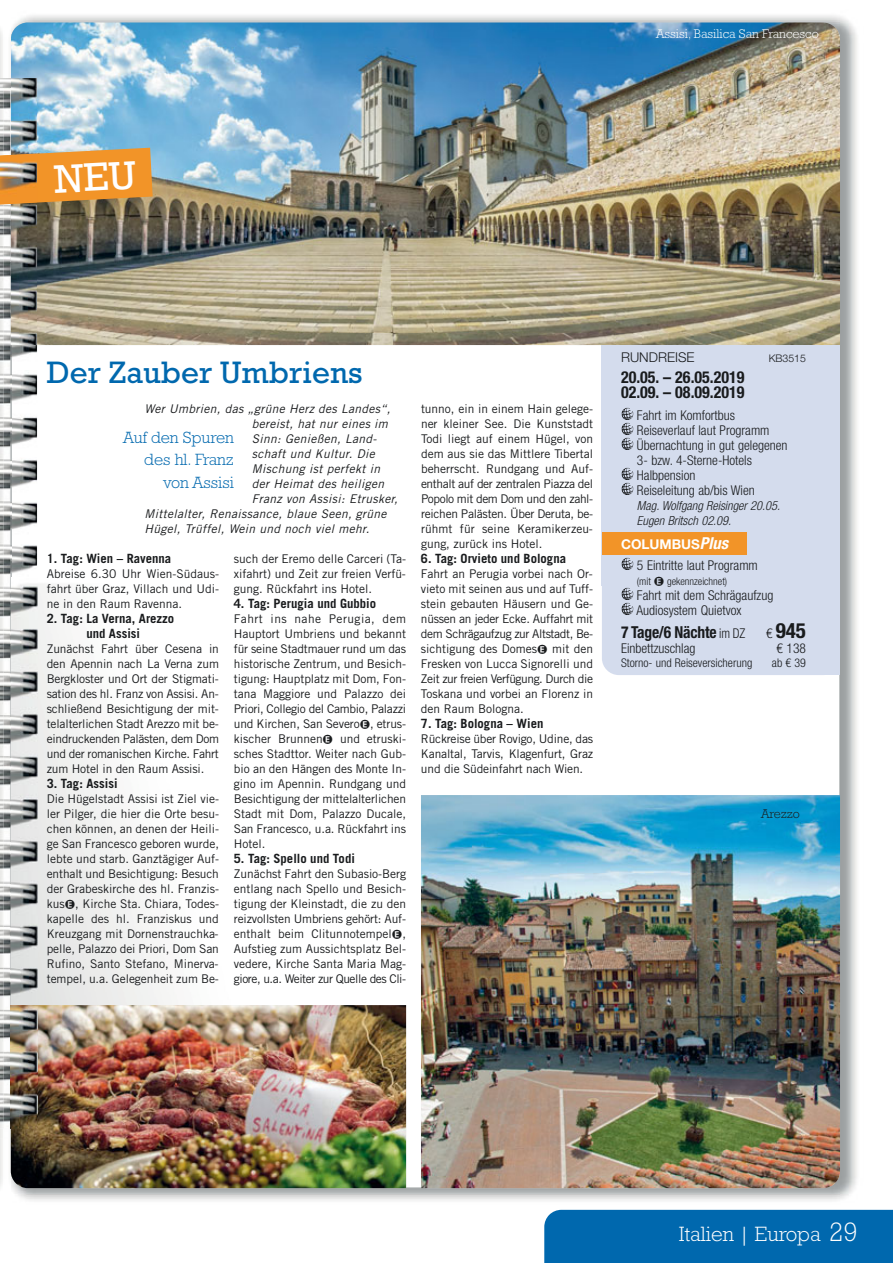
<style>
.page{position:relative;width:893px;height:1263px;background:#fff}
.page>*{position:absolute;margin:0;border:0;box-sizing:border-box;transform-origin:0 0}
.t1{font:31.5px "Rockwell";color:#0068ae}
.t2{font:300 21px "Rockwell";color:#fff}
.t3{font:700 condensed 21px "Helvetica Neue";color:#191b1d}
.t4{font:700 condensed 16.5px/15px "Helvetica Neue";color:#191b1d}
.t5{font:300 16.5px/22.5px "Rockwell";color:#0068ae;text-align:right}
.t6{font:700 condensed 16.5px "Helvetica Neue";color:#191b1d;scale:.94 1}
.t7{font:300 condensed 13.5px/15px "Helvetica Neue LT Std";color:#191b1d}
.t8{font:700 13.5px "Helvetica Neue East A";color:#fff}
.t9{font:300 13.5px "Helvetica Neue LT Std";color:#191b1d}
.t10{font:700 12.75px/15px "Trade Gothic";color:#191b1d;text-align:center}
.t11{font:300 12.75px "Rockwell";color:#fff}
.t12{font:300 12.75px "Rockwell";color:#191b1d}
.t13{font:italic 300 condensed 12.45px/15px "Helvetica Neue LT Std";color:#191b1d}
.t14{font:12px/15px "Trade Gothic";color:#191b1d;text-align:justify}
.t15{font:italic 12px "Trade Gothic";letter-spacing:.025em;color:#191b1d}
.t16{font:300 condensed 12px "Helvetica Neue LT Std";color:#191b1d}
.t17{font:300 condensed 10.5px "Helvetica Neue LT Std";color:#191b1d}
.t18{font:300 10.5px "Helvetica Neue LT Std";color:#191b1d}
.s1{font-family:"Bundesbahn Pi One";font-size:10.5px}
.s2{font-family:"Helvetica Neue";font-style:italic;font-stretch:condensed;font-size:16.5px}
.s3{font-family:"Bundesbahn Pi One";font-weight:400;font-stretch:normal}
.s4{font-family:"Helvetica Neue LT Std";font-weight:300;font-size:13.5px}
.s5{font-size:27px}
</style>
<div class="page">
<div style="left:544px;top:1210px;width:349px;height:53px;background:#0068ae"></div>
<img style="left:10px;top:15px;width:847px;height:1186px">
<div style="left:12px;top:23px;width:827px;height:1164px;background:#fff;border-radius:17px"></div>
<img style="left:37px;top:578px;width:578px;height:607px">
<img style="left:11px;top:40px;width:829px;height:305px">
<img style="left:11px;top:23px;width:829px;height:17px">
<div style="left:602px;top:345px;width:238px;height:240px;background:#d4dced"></div>
<div style="left:602px;top:562px;width:238px;height:113px;background:#d4dced;border-radius:17px"></div>
<div style="left:744px;top:562px;width:96px;height:113px;background:#d4dced"></div>
<div style="left:602px;top:532px;width:144px;height:23px;background:#f29428"></div>
<svg style="left:621px;top:407px;width:13px;height:43px"></svg>
<svg style="left:621px;top:467px;width:13px;height:28px"></svg>
<svg style="left:621px;top:557px;width:13px;height:13px"></svg>
<svg style="left:621px;top:587px;width:13px;height:28px"></svg>
<img style="left:421px;top:795px;width:419px;height:393px">
<img style="left:11px;top:1005px;width:395px;height:183px">
<img style="left:0;top:88px;width:11px;height:60px">
<img style="left:0;top:204px;width:37px;height:924px">
<img style="left:11px;top:345px;width:1px;height:660px">
<img style="left:11px;top:204px;width:1px;height:141px">
<img style="left:11px;top:78px;width:26px;height:70px">
<svg style="left:0;top:78px;width:11px;height:10px"></svg>
<img style="left:0;top:148px;width:153px;height:56px">
<p class="t11" style="left:656px;top:29px;width:164px">Assisi, Basilica San Francesco</p>
<h1 class="t1" style="left:47px;top:361px;width:317px">Der Zauber Umbriens</h1>
<p class="t15" style="left:145px;top:404px;width:247px">Wer Umbrien, das „grüne Herz des Landes“,</p>
<p class="t15" style="left:252px;top:419px;width:138px">bereist, hat nur eines im</p>
<p class="t15" style="left:252px;top:434px;width:126px">Sinn: Genießen, Land-</p>
<p class="t15" style="left:252px;top:449px;width:124px">schaft und Kultur. Die</p>
<p class="t15" style="left:252px;top:464px;width:130px">Mischung ist perfekt in</p>
<p class="t15" style="left:252px;top:479px;width:134px">der Heimat des heiligen</p>
<p class="t15" style="left:252px;top:494px;width:148px">Franz von Assisi: Etrusker,</p>
<p class="t15" style="left:145px;top:509px;width:244px">Mittelalter, Renaissance, blaue Seen, grüne</p>
<p class="t15" style="left:145px;top:524px;width:226px">Hügel, Trüffel, Wein und noch viel mehr.</p>
<h3 class="t5" style="left:123px;top:427px;width:112px">Auf den Spuren des hl. Franz von Assisi</h3>
<p class="t10" style="left:47px;top:552px;width:126px">1. Tag: Wien – Ravenna</p>
<p class="t14" style="left:47px;top:567px;width:174px">Abreise 6.30 Uhr Wien-Südaus&shy;fahrt über Graz, Villach und Udi&shy;ne in den Raum Ravenna.</p>
<p class="t10" style="left:47px;top:612px;width:129px">2. Tag: La Verna, Arezzo und Assisi</p>
<p class="t14" style="left:47px;top:642px;width:174px">Zunächst Fahrt über Cesena in den Apennin nach La Verna zum Bergkloster und Ort der Stigmati&shy;sation des hl. Franz von Assisi. An&shy;schließend Besichtigung der mit&shy;telalterlichen Stadt Arezzo mit be&shy;eindruckenden Palästen, dem Dom und der romanischen Kirche. Fahrt zum Hotel in den Raum Assisi.</p>
<p class="t10" style="left:47px;top:777px;width:72px">3. Tag: Assisi</p>
<p class="t14" style="left:47px;top:792px;width:174px">Die Hügelstadt Assisi ist Ziel vie&shy;ler Pilger, die hier die Orte besu&shy;chen können, an denen der Heili&shy;ge San Francesco geboren wurde, lebte und starb. Ganztägiger Auf&shy;enthalt und Besichtigung: Besuch der Grabeskirche des hl. Franzis&shy;kus<span class="s1">-</span>, Kirche Sta. Chiara, Todes&shy;kapelle des hl. Franziskus und Kreuzgang mit Dornenstrauchka&shy;pelle, Palazzo dei Priori, Dom San Rufino, Santo Stefano, Minerva&shy;tempel, u.a. Gelegenheit zum Be-</p>
<p class="t14" style="left:234px;top:552px;width:174px">such der Eremo delle Carceri (Ta&shy;xifahrt) und Zeit zur freien Verfü&shy;gung. Rückfahrt ins Hotel.</p>
<p class="t10" style="left:234px;top:597px;width:144px">4. Tag: Perugia und Gubbio</p>
<p class="t14" style="left:234px;top:612px;width:174px">Fahrt ins nahe Perugia, dem Hauptort Umbriens und bekannt für seine Stadtmauer rund um das historische Zentrum, und Besich&shy;tigung: Hauptplatz mit Dom, Fon&shy;tana Maggiore und Palazzo dei Priori, Collegio del Cambio, Palazzi und Kirchen, San Severo<span class="s1">-</span>, etrus&shy;kischer Brunnen<span class="s1">-</span> und etruski&shy;sches Stadttor. Weiter nach Gub&shy;bio an den Hängen des Monte In&shy;gino im Apennin. Rundgang und Besichtigung der mittelalterlichen Stadt mit Dom, Palazzo Ducale, San Francesco, u.a. Rückfahrt ins Hotel.</p>
<p class="t10" style="left:234px;top:852px;width:123px">5. Tag: Spello und Todi</p>
<p class="t14" style="left:234px;top:867px;width:174px">Zunächst Fahrt den Subasio-Berg entlang nach Spello und Besich&shy;tigung der Kleinstadt, die zu den reizvollsten Umbriens gehört: Auf&shy;enthalt beim Clitunnotempel<span class="s1">-</span>, Aufstieg zum Aussichtsplatz Bel&shy;vedere, Kirche Santa Maria Mag&shy;giore, u.a. Weiter zur Quelle des Cli-</p>
<p class="t14" style="left:421px;top:402px;width:174px">tunno, ein in einem Hain gelege&shy;ner kleiner See. Die Kunststadt Todi liegt auf einem Hügel, von dem aus sie das Mittlere Tibertal beherrscht. Rundgang und Auf&shy;enthalt auf der zentralen Piazza del Popolo mit dem Dom und den zahl&shy;reichen Palästen. Über Deruta, be&shy;rühmt für seine Keramikerzeu&shy;gung, zurück ins Hotel.</p>
<p class="t10" style="left:421px;top:552px;width:147px">6. Tag: Orvieto und Bologna</p>
<p class="t14" style="left:421px;top:567px;width:174px">Fahrt an Perugia vorbei nach Or&shy;vieto mit seinen aus und auf Tuff&shy;stein gebauten Häusern und Ge&shy;nüssen an jeder Ecke. Auffahrt mit dem Schrägaufzug zur Altstadt, Be&shy;sichtigung des Domes<span class="s1">-</span> mit den Fresken von Lucca Signorelli und Zeit zur freien Verfügung. Durch die Toskana und vorbei an Florenz in den Raum Bologna.</p>
<p class="t10" style="left:421px;top:717px;width:124px">7. Tag: Bologna – Wien</p>
<p class="t14" style="left:421px;top:732px;width:174px">Rückreise über Rovigo, Udine, das Kanaltal, Tarvis, Klagenfurt, Graz und die Südeinfahrt nach Wien.</p>
<p class="t9" style="left:621px;top:349px;width:75px">RUNDREISE</p>
<p class="t18" style="left:769px;top:352px;width:39px">KB3515</p>
<h3 class="t4" style="left:621px;top:369px;width:125px">20.05. – 26.05.2019<br>02.09. – 08.09.2019</h3>
<p class="t7" style="left:637px;top:409px;width:152px">Fahrt im Komfortbus<br>Reiseverlauf laut Programm<br>Übernachtung in gut gelegenen<br>3- bzw. 4-Sterne-Hotels<br>Halbpension<br>Reiseleitung ab/bis Wien</p>
<p class="t13" style="left:637px;top:498px;width:145px">Mag. Wolfgang Reisinger 20.05.<br>Eugen Britsch 02.09.</p>
<p class="t8" style="left:621px;top:536px;width:109px">COLUMBUS<span class="s2">Plus</span></p>
<p class="t7" style="left:637px;top:559px;width:122px">5 Eintritte laut Programm</p>
<p class="t17" style="left:637px;top:577px;width:92px">(mit <span class="s3">-</span> gekennzeichnet)</p>
<p class="t7" style="left:636px;top:589px;width:138px">Fahrt mit dem Schrägaufzug<br>Audiosystem Quietvox</p>
<h3 class="t6" style="left:621px;top:622px;width:134px">7 Tage/6 Nächte <span class="s4">im DZ</span></h3>
<h2 class="t3" style="left:766px;top:618px;width:41px"><span class="s4">€</span> 945</h2>
<p class="t7" style="left:621px;top:642px;width:76px">Einbettzuschlag</p>
<p class="t7" style="left:776px;top:642px;width:31px">€ 138</p>
<p class="t16" style="left:621px;top:658px;width:133px">Storno- und Reiseversicherung</p>
<p class="t16" style="left:772px;top:658px;width:36px">ab € 39</p>
<p class="t12" style="left:761px;top:809px;width:40px">Arezzo</p>
<h2 class="t2" style="left:679px;top:1227px;width:180px">Italien | Europa <span class="s5">29</span></h2>
</div>
